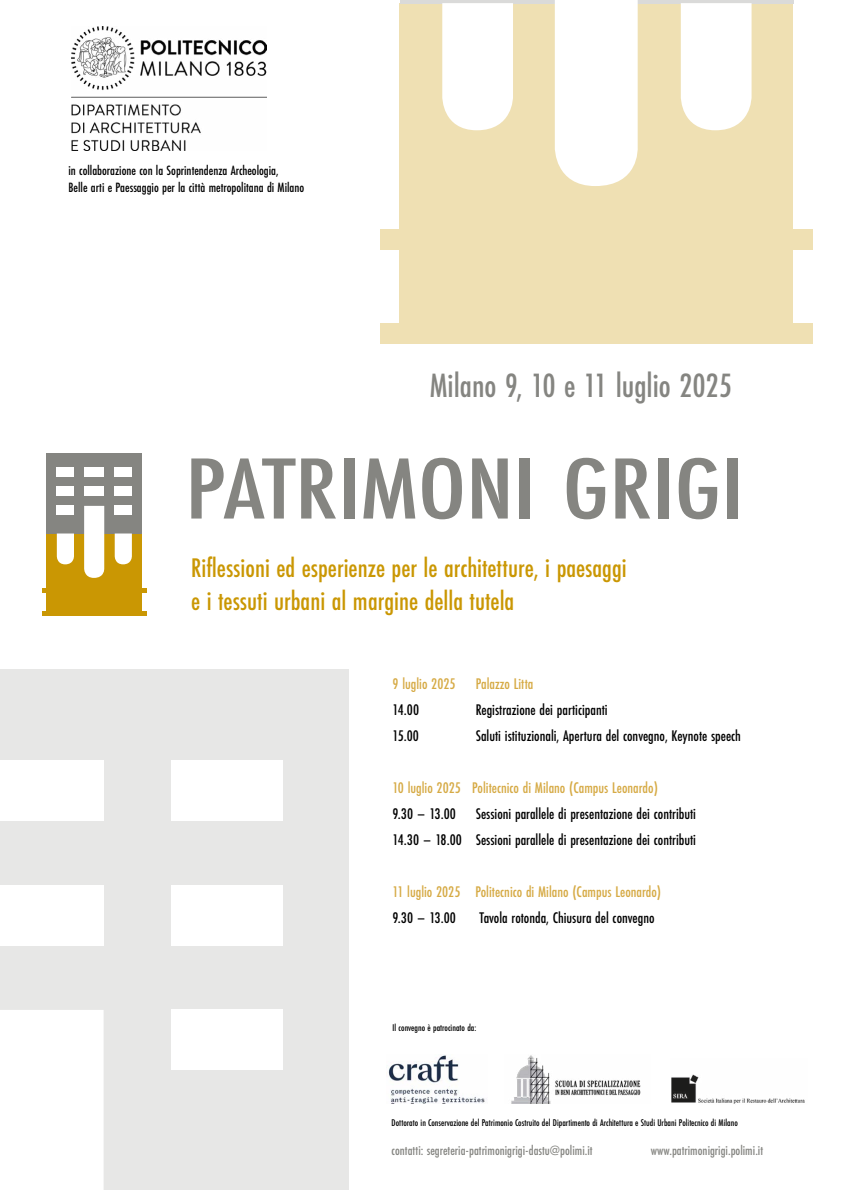
<style>
.page{position:relative;width:842px;height:1191px;background:#fff}
.page>*{position:absolute;margin:0;border:0;box-sizing:border-box;transform-origin:0 0}
.t1{font:500 90px "Futura PT Cond";color:#858581;scale:1.27 1}
.t2{font:500 35px "Futura PT Cond";color:#858581}
.t3{font:500 27.9px/33.5px "Futura PT Cond";color:#ca9703}
.t4{font:500 16px/26px "Futura PT Cond";color:#000}
.t5{font:500 16px "Futura PT Cond";color:#d6aa45}
.t6{font:500 14px/16.8px "Futura PT Cond";color:#000}
.t7{font:500 14px "Futura PT Cond";color:#858581}
.t8{font:500 10.1px "Futura PT Cond";color:#000}
</style>
<div class="page">
<div style="left:399px;top:4px;width:394px;height:330px;background:#efe0b3"></div>
<hr style="left:400px;top:0;width:393px;height:4px;background:#dadad9">
<div style="left:555px;top:0;width:83px;height:186px;background:#fff"></div>
<div style="left:681px;top:3px;width:70px;height:127px;background:#fff"></div>
<div style="left:442px;top:3px;width:71px;height:127px;background:#fff"></div>
<div style="left:380px;top:229px;width:433px;height:21px;background:#efe0b3"></div>
<div style="left:380px;top:323px;width:432px;height:21px;background:#efe0b3"></div>
<div style="left:0;top:669px;width:349px;height:521px;background:#e7e7e6"></div>
<div style="left:0;top:1010px;width:104px;height:180px;background:#fff"></div>
<div style="left:172px;top:1010px;width:111px;height:60px;background:#fff"></div>
<div style="left:172px;top:885px;width:111px;height:60px;background:#fff"></div>
<div style="left:0;top:885px;width:104px;height:60px;background:#fff"></div>
<div style="left:0;top:760px;width:104px;height:60px;background:#fff"></div>
<div style="left:172px;top:760px;width:111px;height:60px;background:#fff"></div>
<img style="left:388px;top:1055px;width:97px;height:48px">
<img style="left:511px;top:1055px;width:130px;height:48px">
<div style="left:46px;top:533px;width:96px;height:81px;background:#ca9703"></div>
<div style="left:47px;top:453px;width:95px;height:80px;background:#858581"></div>
<svg style="left:84px;top:506px;width:21px;height:72px;background:#faf7ef"></svg>
<svg style="left:115px;top:533px;width:17px;height:31px"></svg>
<svg style="left:57px;top:533px;width:17px;height:31px"></svg>
<div style="left:42px;top:588px;width:105px;height:5px;background:#ca9703"></div>
<div style="left:42px;top:611px;width:105px;height:5px;background:#ca9703"></div>
<div style="left:115px;top:506px;width:17px;height:9px;background:#fff"></div>
<div style="left:115px;top:486px;width:17px;height:10px;background:#fff"></div>
<div style="left:84px;top:486px;width:20px;height:10px;background:#fff"></div>
<div style="left:84px;top:467px;width:20px;height:9px;background:#fff"></div>
<div style="left:115px;top:467px;width:17px;height:9px;background:#fff"></div>
<div style="left:57px;top:506px;width:17px;height:9px;background:#fff"></div>
<div style="left:57px;top:486px;width:17px;height:10px;background:#fff"></div>
<div style="left:57px;top:467px;width:17px;height:9px;background:#fff"></div>
<img style="left:72px;top:27px;width:195px;height:123px">
<img style="left:671px;top:1074px;width:134px;height:30px">
<p class="t6" style="left:68px;top:162px;width:237px">in collaborazione con la Soprintendenza Archeologia,<br>Belle arti e Paessaggio per la città metropolitana di Milano</p>
<h2 class="t2" style="left:430px;top:364px;width:304px">Milano 9, 10 e 11 luglio 2025</h2>
<h1 class="t1" style="left:185px;top:436px;width:441px">PATRIMONI GRIGI</h1>
<h3 class="t3" style="left:191px;top:551px;width:437px">Riflessioni ed esperienze per le architetture, i paesaggi e i tessuti urbani al margine della tutela</h3>
<p class="t5" style="left:393px;top:674px;width:65px">9 luglio 2025</p>
<p class="t5" style="left:476px;top:674px;width:59px">Palazzo Litta</p>
<p class="t4" style="left:393px;top:697px;width:28px">14.00</p>
<p class="t4" style="left:476px;top:697px;width:133px">Registrazione dei participanti</p>
<p class="t4" style="left:393px;top:723px;width:28px">15.00</p>
<p class="t4" style="left:476px;top:723px;width:267px">Saluti istituzionali, Apertura del convegno, Keynote speech</p>
<p class="t5" style="left:393px;top:778px;width:267px">10 luglio 2025 Politecnico di Milano (Campus Leonardo)</p>
<p class="t4" style="left:393px;top:801px;width:305px">9.30 – 13.00 Sessioni parallele di presentazione dei contributi<br>14.30 – 18.00 Sessioni parallele di presentazione dei contributi</p>
<p class="t5" style="left:393px;top:882px;width:270px">11 luglio 2025 Politecnico di Milano (Campus Leonardo)</p>
<p class="t4" style="left:393px;top:905px;width:65px">9.30 – 13.00</p>
<p class="t4" style="left:479px;top:905px;width:177px">Tavola rotonda, Chiusura del convegno</p>
<p class="t8" style="left:393px;top:1022px;width:85px">Il convegno è patrocinato da:</p>
<p class="t8" style="left:392px;top:1116px;width:348px">Dottorato in Conservazione del Patrimonio Costruito del Dipartimento di Architettura e Studi Urbani Politecnico di Milano</p>
<p class="t7" style="left:392px;top:1141px;width:203px">contatti: segreteria-patrimonigrigi-dastu@polimi.it</p>
<p class="t7" style="left:651px;top:1141px;width:114px">www.patrimonigrigi.polimi.it</p>
</div>
